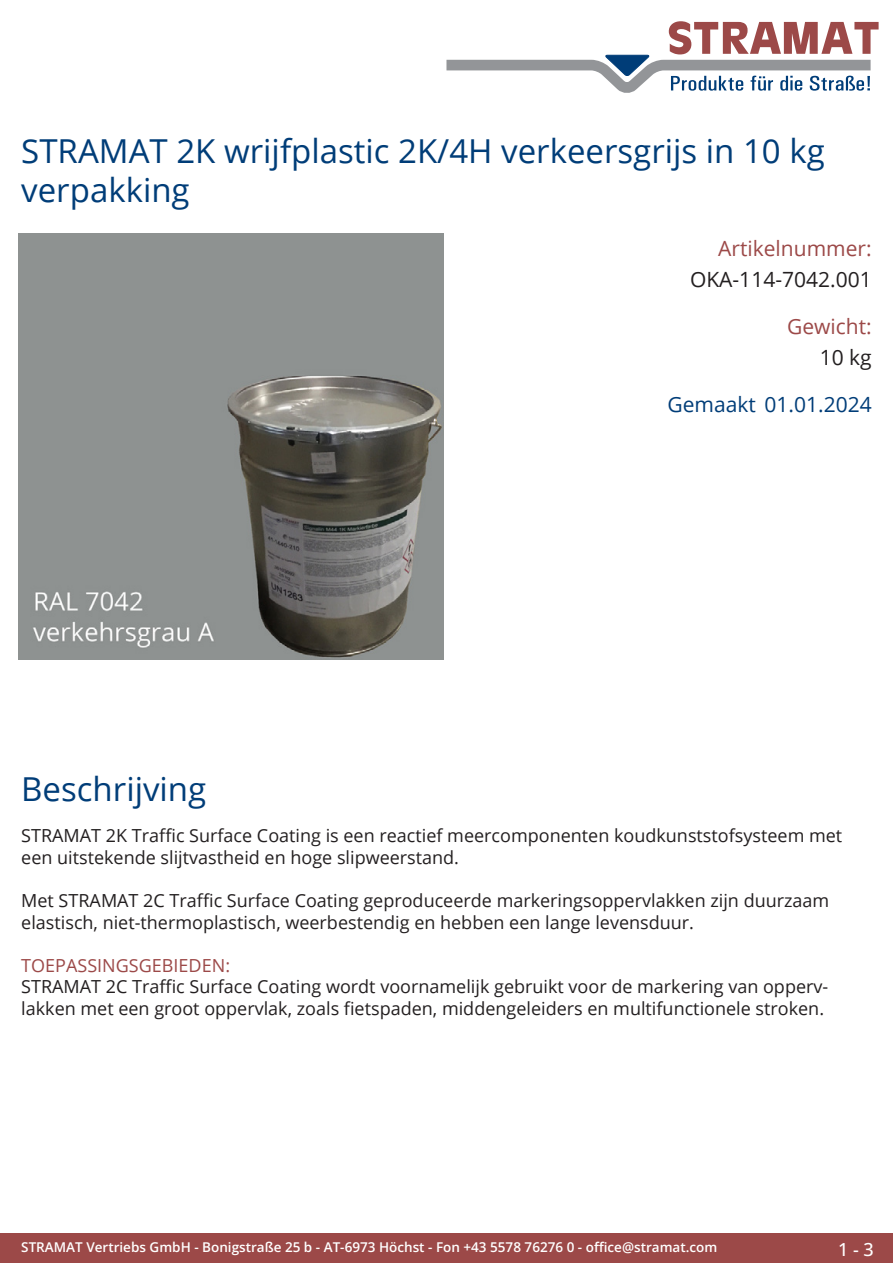
<style>
.page{position:relative;width:893px;height:1263px;background:#fff}
.page>*{position:absolute;margin:0;border:0;box-sizing:border-box;transform-origin:0 0}
.Produkttitel{font:33px/39.6px "Open Sans";color:#003d78}
.TechDaten_Überschrif{font:21px "Open Sans";color:#9c4948}
.TechDaten_Inhalt{font:21px "Open Sans";color:#231f20}
.Erstellungsdatum{font:21px "Open Sans";color:#003d78}
.Beschreibung_Text{font:18px/21.6px "Open Sans";color:#231f20}
.t1{font:500 18px "Open Sans";color:#fff}
.t2{font:600 13.5px "Open Sans";color:#fff}
.s1{color:#9c4948}
</style>
<div class="page">
<div style="left:0;top:1233px;width:893px;height:30px;background:#9c4948"></div>
<svg style="left:446px;top:21px;width:433px;height:72px"></svg>
<img style="left:18px;top:234px;width:425px;height:425px">
<p class="Produkttitel" style="left:21px;top:130px;width:805px">STRAMAT 2K wrijfplastic 2K/4H verkeersgrijs in 10 kg verpakking</p>
<p class="TechDaten_Überschrif" style="left:718px;top:234px;width:155px">Artikelnummer:</p>
<p class="TechDaten_Inhalt" style="left:690px;top:265px;width:183px">OKA-114-7042.001</p>
<p class="TechDaten_Überschrif" style="left:787px;top:312px;width:86px">Gewicht:</p>
<p class="TechDaten_Inhalt" style="left:820px;top:343px;width:54px">10 kg</p>
<p class="Erstellungsdatum" style="left:668px;top:390px;width:206px">Gemaakt 01.01.2024</p>
<p class="Produkttitel" style="left:21px;top:768px;width:186px">Beschrijving</p>
<p class="Beschreibung_Text" style="left:21px;top:824px;width:822px">STRAMAT 2K Traffic Surface Coating is een reactief meercomponenten koudkunststofsysteem met een uitstekende slijtvastheid en hoge slipweerstand.</p>
<p class="Beschreibung_Text" style="left:21px;top:889px;width:810px">Met STRAMAT 2C Traffic Surface Coating geproduceerde markeringsoppervlakken zijn duurzaam elastisch, niet-thermoplastisch, weerbestendig en hebben een lange levensduur.</p>
<p class="Beschreibung_Text" style="left:21px;top:954px;width:807px"><span class="s1">TOEPASSINGSGEBIEDEN:<br></span>STRAMAT 2C Traffic Surface Coating wordt voornamelijk gebruikt voor de markering van opperv&shy;lakken met een groot oppervlak, zoals fietspaden, middengeleiders en multifunctionele stroken.</p>
<p class="t2" style="left:21px;top:1238px;width:698px">STRAMAT Vertriebs GmbH - Bonigstraße 25 b - AT-6973 Höchst - Fon +43 5578 76276 0 - office@stramat.com</p>
<p class="t1" style="left:838px;top:1237px;width:37px">1 - 3</p>
</div>
